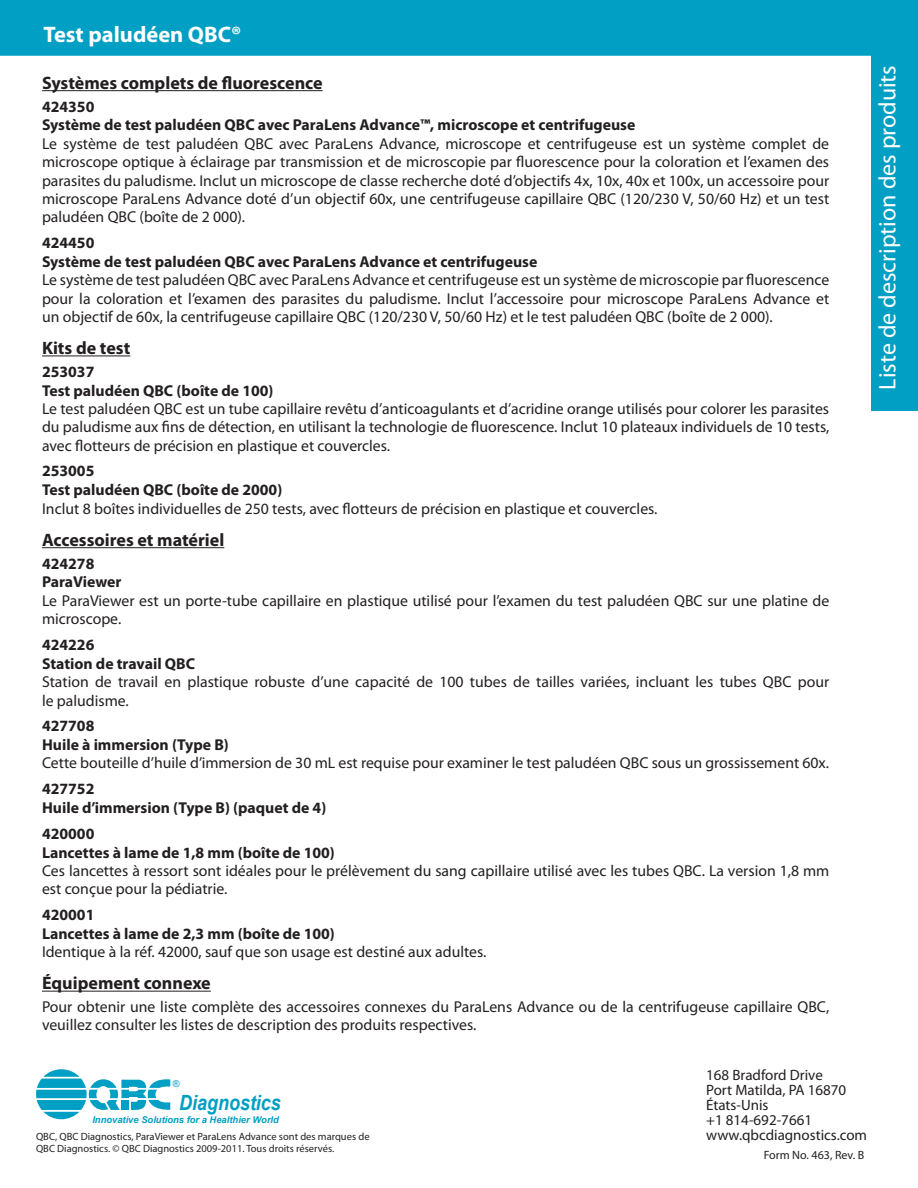
<style>
.page{position:relative;width:918px;height:1188px;background:#fff}
.page>*{position:absolute;margin:0;border:0;box-sizing:border-box;transform-origin:0 0}
.t1{font:24px "Myriad Pro";color:#fff}
.t2{font:700 22.5px "Myriad Pro";color:#fff}
.t3{font:italic 700 21px "Arial";color:#009fc3;scale:.86 1}
.t4{font:700 18px "Myriad Pro";color:#231f20}
.t5{font:15.75px/18.3px "Myriad Pro";color:#231f20}
.t6{font:700 15.75px/18.9px "Myriad Pro";color:#231f20}
.t7{font:15px/15px "Myriad Pro";color:#231f20}
.t8{font:12px "Myriad Pro";color:#231f20}
.t9{font:10.5px/12.6px "Myriad Pro";color:#231f20}
.t10{font:italic 700 9.45px "Arial";color:#009fc3}
.t11{font:9.45px "Arial";color:#009fc3}
</style>
<div class="page">
<svg style="left:0;top:0;width:918px;height:92px;fill:#009fc3"></svg>
<hr style="left:42px;top:90px;width:281px;height:1px;background:#231f20">
<hr style="left:42px;top:355px;width:88px;height:1px;background:#231f20">
<hr style="left:42px;top:547px;width:182px;height:1px;background:#231f20">
<hr style="left:42px;top:991px;width:169px;height:1px;background:#231f20">
<svg style="left:36px;top:1069px;width:134px;height:50px"></svg>
<div style="left:871px;top:47px;width:47px;height:364px;background:#009fc3"></div>
<h2 class="t2" style="left:44px;top:23px;width:199px">Test paludéen QBC®</h2>
<p class="t4" style="left:42px;top:74px;width:282px">Systèmes complets de fluorescence</p>
<p class="t6" style="left:42px;top:97px;width:595px">424350<br>Système de test paludéen QBC avec ParaLens Advance™, microscope et centrifugeuse</p>
<p class="t5" style="left:42px;top:135px;width:789px;text-align:justify">Le système de test paludéen QBC avec ParaLens Advance, microscope et centrifugeuse est un système complet de microscope optique à éclairage par transmission et de microscopie par fluorescence pour la coloration et l’examen des parasites du paludisme. Inclut un microscope de classe recherche doté d’objectifs 4x, 10x, 40x et 100x, un accessoire pour microscope ParaLens Advance doté d’un objectif 60x, une centrifugeuse capillaire QBC (120/230 V, 50/60 Hz) et un test paludéen QBC (boîte de 2 000).</p>
<p class="t6" style="left:42px;top:234px;width:497px">424450<br>Système de test paludéen QBC avec ParaLens Advance et centrifugeuse</p>
<p class="t5" style="left:42px;top:271px;width:789px;text-align:justify">Le système de test paludéen QBC avec ParaLens Advance et centrifugeuse est un système de microscopie par fluorescence pour la coloration et l’examen des parasites du paludisme. Inclut l’accessoire pour microscope ParaLens Advance et un objectif de 60x, la centrifugeuse capillaire QBC (120/230 V, 50/60 Hz) et le test paludéen QBC (boîte de 2 000).</p>
<p class="t4" style="left:42px;top:339px;width:90px">Kits de test</p>
<p class="t6" style="left:42px;top:363px;width:233px">253037<br>Test paludéen QBC (boîte de 100)</p>
<p class="t5" style="left:42px;top:400px;width:789px;text-align:justify">Le test paludéen QBC est un tube capillaire revêtu d’anticoagulants et d’acridine orange utilisés pour colorer les parasites du paludisme aux fins de détection, en utilisant la technologie de fluorescence. Inclut 10 plateaux individuels de 10 tests, avec flotteurs de précision en plastique et couvercles.</p>
<p class="t6" style="left:42px;top:462px;width:242px">253005<br>Test paludéen QBC (boîte de 2000)</p>
<p class="t5" style="left:42px;top:500px;width:617px">Inclut 8 boîtes individuelles de 250 tests, avec flotteurs de précision en plastique et couvercles.</p>
<p class="t4" style="left:42px;top:531px;width:184px">Accessoires et matériel</p>
<p class="t6" style="left:42px;top:554px;width:81px">424278<br>ParaViewer</p>
<p class="t5" style="left:42px;top:592px;width:789px">Le ParaViewer est un porte-tube capillaire en plastique utilisé pour l’examen du test paludéen QBC sur une platine de microscope.</p>
<p class="t6" style="left:42px;top:636px;width:155px">424226<br>Station de travail QBC</p>
<p class="t5" style="left:42px;top:673px;width:789px">Station de travail en plastique robuste d’une capacité de 100 tubes de tailles variées, incluant les tubes QBC pour le paludisme.</p>
<p class="t6" style="left:42px;top:717px;width:188px">427708<br>Huile à immersion (Type B)</p>
<p class="t5" style="left:42px;top:755px;width:789px">Cette bouteille d’huile d’immersion de 30 mL est requise pour examiner le test paludéen QBC sous un grossissement 60x.</p>
<p class="t6" style="left:42px;top:780px;width:286px">427752<br>Huile d’immersion (Type B) (paquet de 4)</p>
<p class="t6" style="left:42px;top:824px;width:294px">420000<br>Lancettes à lame de 1,8 mm (boîte de 100)</p>
<p class="t5" style="left:42px;top:862px;width:789px">Ces lancettes à ressort sont idéales pour le prélèvement du sang capillaire utilisé avec les tubes QBC. La version 1,8 mm est conçue pour la pédiatrie.</p>
<p class="t6" style="left:42px;top:906px;width:294px">420001<br>Lancettes à lame de 2,3 mm (boîte de 100)</p>
<p class="t5" style="left:42px;top:943px;width:446px">Identique à la réf. 42000, sauf que son usage est destiné aux adultes.</p>
<p class="t4" style="left:42px;top:974px;width:170px">Équipement connexe</p>
<p class="t5" style="left:42px;top:998px;width:789px">Pour obtenir une liste complète des accessoires connexes du ParaLens Advance ou de la centrifugeuse capillaire QBC, veuillez consulter les listes de description des produits respectives.</p>
<h1 class="t1" style="left:876px;top:390px;width:326px;rotate:-90deg">Liste de description des produits</h1>
<p class="t11" style="left:173px;top:1078px;width:8px">®</p>
<h3 class="t3" style="left:179px;top:1095px;width:120px">Diagnostics</h3>
<p class="t10" style="left:92px;top:1116px;width:188px">Innovative Solutions for a Healthier World</p>
<p class="t9" style="left:36px;top:1130px;width:335px">QBC, QBC Diagnostics, ParaViewer et ParaLens Advance sont des marques de<br>QBC Diagnostics. © QBC Diagnostics 2009-2011. Tous droits réservés.</p>
<p class="t7" style="left:706px;top:1068px;width:163px">168 Bradford Drive<br>Port Matilda, PA 16870<br>États-Unis<br>+1 814-692-7661 www.qbcdiagnostics.com</p>
<p class="t8" style="left:764px;top:1149px;width:102px">Form No. 463, Rev. B</p>
</div>
